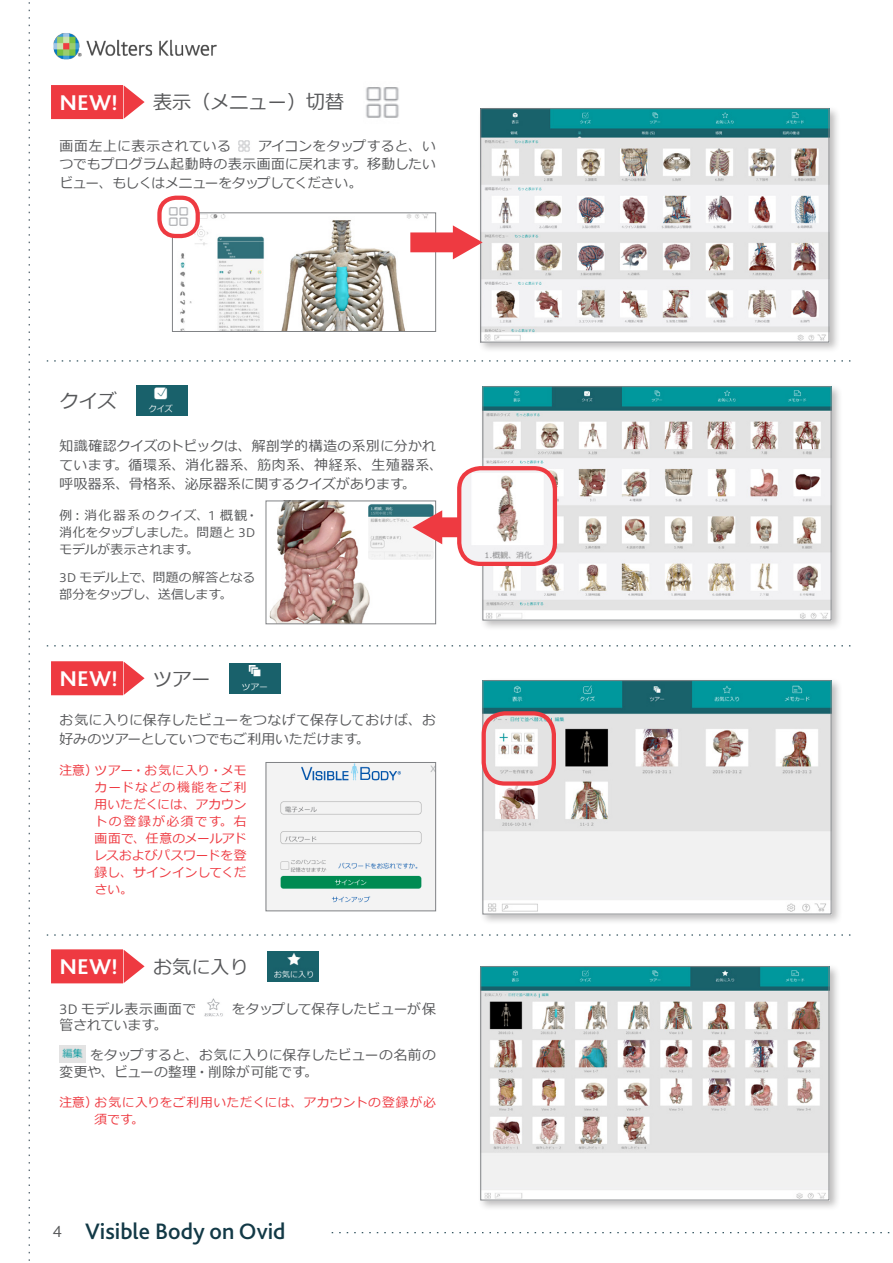
<style>
.page{position:relative;width:893px;height:1263px;background:#fff}
.page>*{position:absolute;margin:0;border:0;box-sizing:border-box;transform-origin:0 0}
.t1{font:500 23.4px "Bliss 2";color:#123946}
.t2{font:700 22.35px "Bliss 2";letter-spacing:.005em;color:#fff;scale:1.05 1}
.t3{font:19.2px "Meiryo";color:#57585a}
.t4{font:13.8px/19.2px "Meiryo";letter-spacing:.005em;color:#57585a}
.t5{font:13.8px/19.2px "Meiryo";letter-spacing:.025em;color:#57585a}
.t6{font:13.8px "Meiryo";letter-spacing:-.04em;color:#57585a}
.t7{font:13.8px "Meiryo";letter-spacing:-.015em;color:#57585a}
.t8{font:13.8px "Meiryo";letter-spacing:.04em;color:#57585a}
.t9{font:13.8px "Meiryo";letter-spacing:.055em;color:#57585a}
.t10{font:12.75px/17px "Meiryo";letter-spacing:.015em;color:#ee3a41;text-align:justify}
.t11{font:12.75px/17px "Meiryo";letter-spacing:.005em;color:#57585a}
.t12{font:12.75px/17px "Meiryo";letter-spacing:.035em;color:#ee3a41}
.t13{font:12.75px/17px "Meiryo";letter-spacing:-.025em;color:#57585a}
.s1{font-family:"Bliss 2";font-weight:300;font-size:13.35px}
.s2{font-family:"Bliss 2";font-weight:300;font-size:14.55px}
.s3{font-weight:300;font-size:16.8px;color:#57585a}
</style>
<div class="page">
<svg style="left:29px;top:2px;width:1px;height:1259px"></svg>
<svg style="left:332px;top:1232px;width:558px;height:1px"></svg>
<div style="left:480px;top:384px;width:362px;height:248px;background:#231f20;opacity:.3"></div>
<img style="left:485px;top:388px;width:344px;height:230px">
<div style="left:483px;top:386px;width:348px;height:234px;border:1px solid #808285"></div>
<img style="left:136px;top:386px;width:51px;height:30px">
<img style="left:269px;top:503px;width:165px;height:119px">
<div style="left:266px;top:501px;width:170px;height:123px;border:1px solid #808285"></div>
<div style="left:480px;top:678px;width:362px;height:248px;background:#231f20;opacity:.3"></div>
<img style="left:485px;top:682px;width:344px;height:230px">
<div style="left:483px;top:680px;width:348px;height:234px;border:1px solid #808285"></div>
<div style="left:482px;top:711px;width:74px;height:75px;border:4px solid #ee3a41;border-radius:21px"></div>
<img style="left:268px;top:764px;width:166px;height:145px">
<div style="left:266px;top:762px;width:170px;height:149px;border:1px solid #808285"></div>
<img style="left:53px;top:33px;width:164px;height:27px">
<img style="left:366px;top:87px;width:33px;height:31px">
<svg style="left:51px;top:85px;width:94px;height:34px;background:#f05258"></svg>
<img style="left:238px;top:140px;width:12px;height:12px">
<img style="left:177px;top:215px;width:251px;height:115px">
<div style="left:172px;top:213px;width:264px;height:119px;border:1px solid #808285"></div>
<svg style="left:159px;top:198px;width:39px;height:38px"></svg>
<img style="left:164px;top:202px;width:29px;height:30px">
<div style="left:157px;top:196px;width:43px;height:42px;border:4px solid #ee3a41;border-radius:16px"></div>
<div style="left:478px;top:106px;width:362px;height:248px;background:#231f20;opacity:.3"></div>
<img style="left:482px;top:110px;width:345px;height:230px">
<div style="left:480px;top:108px;width:349px;height:234px;border:1px solid #808285"></div>
<svg style="left:410px;top:225px;width:73px;height:34px"></svg>
<svg style="left:47px;top:360px;width:803px;height:1px"></svg>
<img style="left:230px;top:663px;width:51px;height:30px">
<svg style="left:51px;top:661px;width:94px;height:34px;background:#f05359"></svg>
<svg style="left:47px;top:645px;width:803px;height:1px"></svg>
<img style="left:268px;top:951px;width:51px;height:30px">
<svg style="left:51px;top:949px;width:94px;height:34px;background:#f0545a"></svg>
<img style="left:204px;top:998px;width:19px;height:19px">
<img style="left:60px;top:1046px;width:25px;height:16px">
<div style="left:478px;top:964px;width:362px;height:248px;background:#231f20;opacity:.3"></div>
<img style="left:482px;top:968px;width:345px;height:230px">
<div style="left:480px;top:966px;width:349px;height:234px;border:1px solid #808285"></div>
<svg style="left:47px;top:934px;width:803px;height:1px"></svg>
<svg style="left:412px;top:510px;width:45px;height:34px"></svg>
<img style="left:462px;top:468px;width:93px;height:96px">
<div style="left:457px;top:466px;width:100px;height:100px;border:4px solid #ee3a41;border-radius:21px"></div>
<p class="t2" style="left:60px;top:89px;width:57px">NEW!</p>
<p class="t3" style="left:153px;top:89px;width:212px">表示（メニュー）切替　</p>
<p class="t8" style="left:60px;top:137px;width:173px">画面左上に表示されている</p>
<p class="t4" style="left:60px;top:138px;width:378px;line-height:17.5px;text-align:right">アイコンをタップすると、い<br>つでもプログラム起動時の表示画面に戻れます。移動したい</p>
<p class="t6" style="left:60px;top:173px;width:304px">ビュー、もしくはメニューをタップしてください。</p>
<p class="t3" style="left:60px;top:388px;width:78px">クイズ　</p>
<p class="t5" style="left:60px;top:437px;width:385px">知識確認クイズのトピックは、解剖学的構造の系別に分かれています。循環系、消化器系、筋肉系、神経系、生殖器系、呼吸器系、骨格系、泌尿器系に関するクイズがあります。</p>
<p class="t11" style="left:60px;top:508px;width:200px">例：消化器系のクイズ、<span class="s1">1</span> 概観・消化をタップしました。問題と <span class="s1">3D</span>モデルが表示されます。</p>
<p class="t13" style="left:60px;top:570px;width:197px"><span class="s1">3D</span> モデル上で、問題の解答となる部分をタップし、送信します。</p>
<p class="t2" style="left:60px;top:665px;width:57px">NEW!</p>
<p class="t3" style="left:153px;top:665px;width:78px">ツアー　</p>
<p class="t4" style="left:60px;top:711px;width:378px">お気に入りに保存したビューをつなげて保存しておけば、お好みのツアーとしていつでもご利用いただけます。</p>
<p class="t10" style="left:95px;top:762px;width:154px;text-indent:-35px">注意）ツアー・お気に入り・メモカードなどの機能をご利用いただくには、アカウントの登録が必須です。右画面で、任意のメールアドレスおよびパスワードを登録し、サインインしてください。</p>
<p class="t2" style="left:60px;top:953px;width:57px">NEW!</p>
<p class="t3" style="left:153px;top:953px;width:116px">お気に入り　</p>
<p class="t9" style="left:60px;top:999px;width:138px"><span class="s2">3D</span> モデル表示画面で</p>
<p class="t7" style="left:232px;top:999px;width:206px">をタップして保存したビューが保</p>
<p class="t4" style="left:60px;top:1016px;width:109px">管されています。</p>
<p class="t4" style="left:60px;top:1048px;width:378px;line-height:16.5px;text-indent:31px">をタップすると、お気に入りに保存したビューの名前の変更や、ビューの整理・削除が可能です。</p>
<p class="t12" style="left:95px;top:1095px;width:343px;text-indent:-35px">注意）お気に入りをご利用いただくには、アカウントの登録が必須です。</p>
<p class="t1" style="left:53px;top:1216px;width:234px"><span class="s3">4</span> Visible Body on Ovid</p>
</div>
